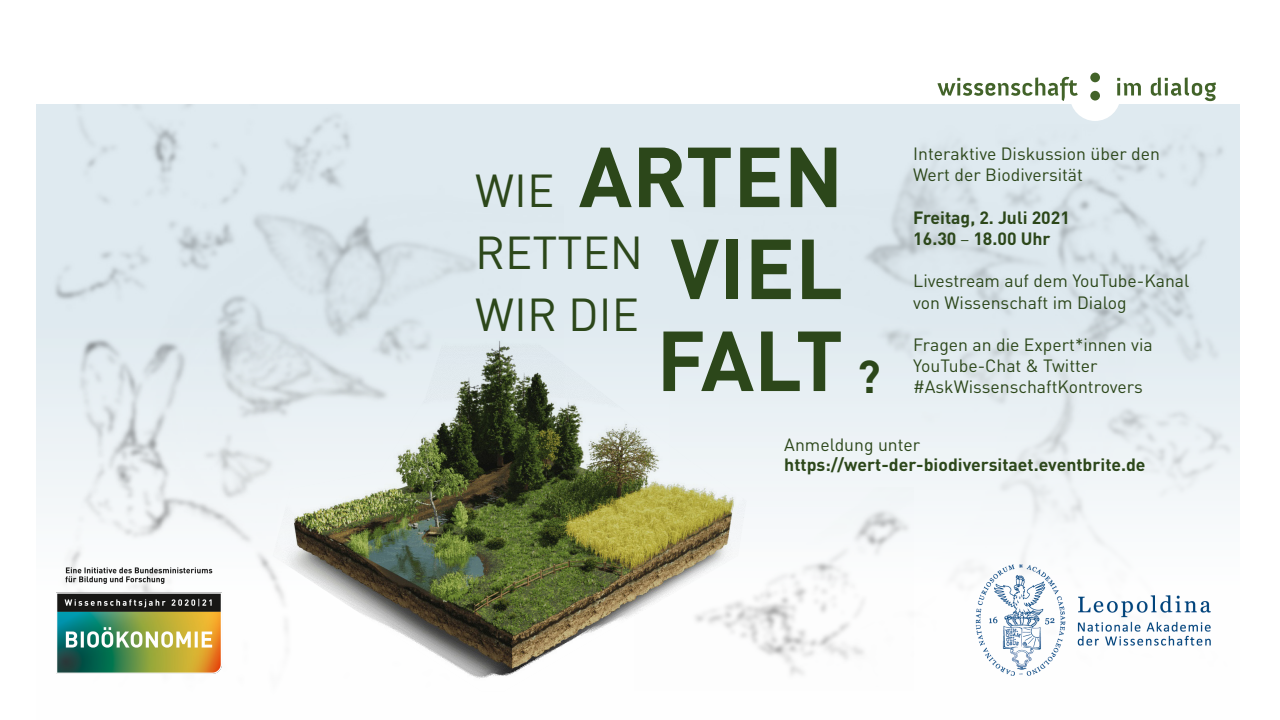
<style>
.page{position:relative;width:1280px;height:720px;background:#fff}
.page>*{position:absolute;margin:0;border:0;box-sizing:border-box;transform-origin:0 0}
.t1{font:700 83.6px/92px "DIN Pro";color:#2c471a;text-align:justify}
.t2{font:45.6px/62px "DIN Pro";color:#2c471a}
.t3{font:700 45.6px "DIN Pro";color:#2c471a}
.t4{font:17.6px/21.2px "DIN Pro";color:#2c471a}
.t5{font:700 17.6px/21.2px "DIN Pro";color:#2c471a}
.s1{font-family:"Source Sans Pro";font-weight:400}
</style>
<div class="page">
<div style="left:36px;top:104px;width:1204px;height:616px;background:#dfeaf0"></div>
<img style="left:36px;top:104px;width:527px;height:616px">
<img style="left:670px;top:145px;width:570px;height:575px">
<img style="left:747px;top:488px;width:166px;height:202px">
<div style="left:1070px;top:70px;width:50px;height:51px;background:#fff;border-radius:50%"></div>
<svg style="left:937px;top:73px;width:279px;height:28px"></svg>
<img style="left:946px;top:534px;width:294px;height:172px">
<img style="left:36px;top:546px;width:208px;height:147px">
<img style="left:273px;top:332px;width:474px;height:360px">
<h1 class="t1" style="left:657px;top:121px;width:188px;text-indent:-78px">ARTEN VIEL FALT</h1>
<p class="t4" style="left:913px;top:141px;width:248px">Interaktive Diskussion über den<br>Wert der Biodiversität</p>
<h2 class="t2" style="left:475px;top:155px;width:169px">WIE<br>RETTEN<br>WIR DIE</h2>
<p class="t5" style="left:913px;top:205px;width:158px">Freitag, 2. Juli 2021<br>16.30 <span class="s1">‒</span> 18.00 Uhr</p>
<p class="t4" style="left:913px;top:269px;width:278px">Livestream auf dem YouTube-Kanal von Wissenschaft im Dialog</p>
<p class="t4" style="left:913px;top:332px;width:241px">Fragen an die Expert*innen via<br>YouTube-Chat &amp; Twitter #AskWissenschaftKontrovers</p>
<h2 class="t3" style="left:857px;top:338px;width:25px">?</h2>
<p class="t4" style="left:784px;top:432px;width:138px">Anmeldung unter</p>
<p class="t5" style="left:784px;top:452px;width:363px">https://wert-der-biodiversitaet.eventbrite.de</p>
</div>
